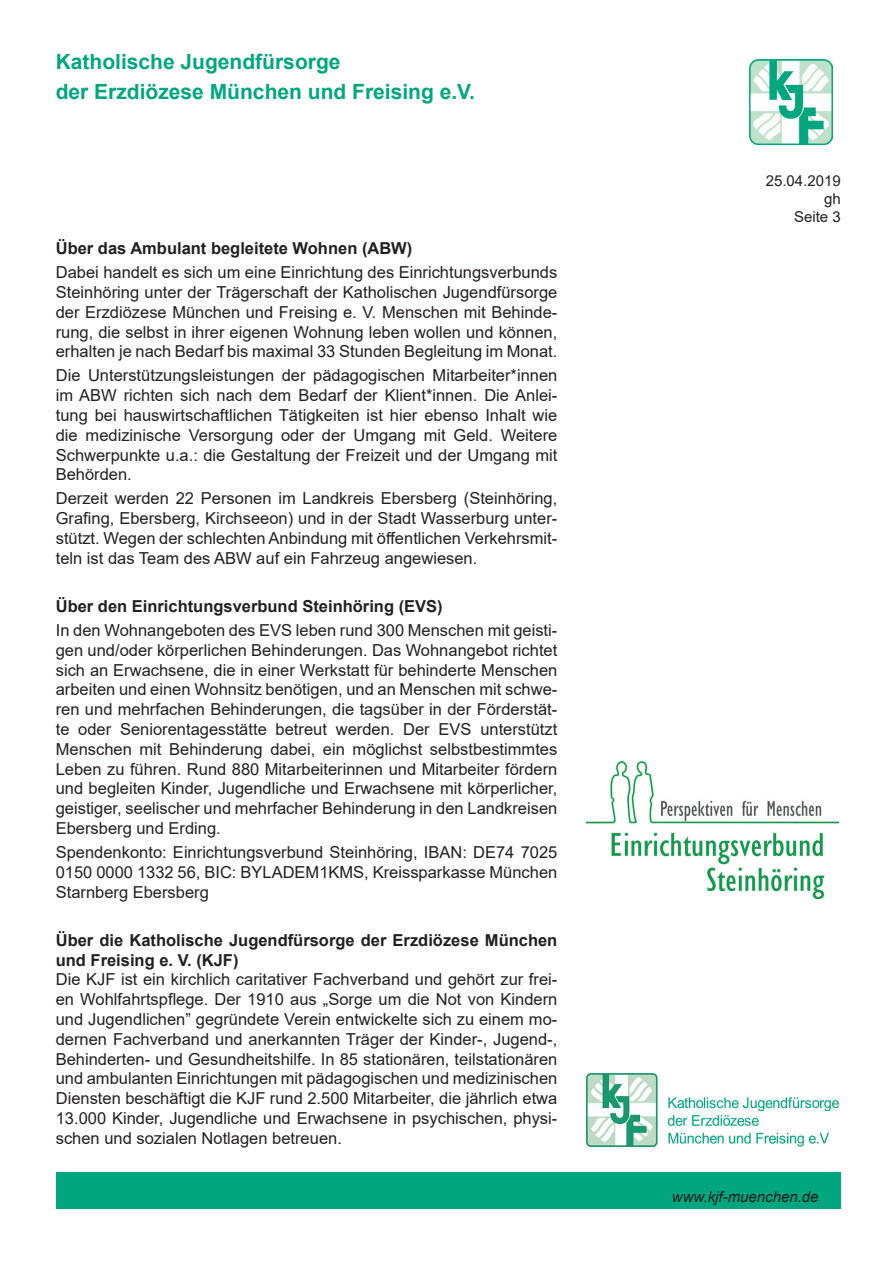
<style>
.page{position:relative;width:893px;height:1263px;background:#fff}
.page>*{position:absolute;margin:0;border:0;box-sizing:border-box;transform-origin:0 0}
.t1{font:700 21px/29.4px "Arial";color:#00a77e}
.t2{font:16.5px/19.8px "Arial";color:#231f20;text-align:justify}
.t3{font:700 16.5px/19.8px "Arial";color:#231f20}
.t4{font:italic 15px "Arial";color:#231f20}
.t5{font:15px/18px "Arial";color:#231f20;text-align:right}
</style>
<div class="page">
<img style="left:750px;top:60px;width:83px;height:84px">
<div style="left:56px;top:1172px;width:785px;height:37px;background:#00a77e"></div>
<img style="left:586px;top:1073px;width:253px;height:73px">
<img style="left:587px;top:762px;width:252px;height:137px">
<p class="t1" style="left:56px;top:47px;width:421px">Katholische Jugendfürsorge<br>der Erzdiözese München und Freising e.V.</p>
<p class="t3" style="left:56px;top:239px;width:358px">Über das Ambulant begleitete Wohnen (ABW)</p>
<p class="t2" style="left:56px;top:262px;width:503px">Dabei handelt es sich um eine Einrichtung des Einrichtungsverbunds Steinhöring unter der Trägerschaft der Katholischen Jugendfürsorge der Erzdiözese München und Freising e. V. Menschen mit Behinde&shy;rung, die selbst in ihrer eigenen Wohnung leben wollen und können, erhalten je nach Bedarf bis maximal 33 Stunden Begleitung im Monat.</p>
<p class="t2" style="left:56px;top:366px;width:503px">Die Unterstützungsleistungen der pädagogischen Mitarbeiter*innen im ABW richten sich nach dem Bedarf der Klient*innen. Die Anlei&shy;tung bei hauswirtschaftlichen Tätigkeiten ist hier ebenso Inhalt wie die medizinische Versorgung oder der Umgang mit Geld. Weitere Schwerpunkte u.a.: die Gestaltung der Freizeit und der Umgang mit Behörden.</p>
<p class="t2" style="left:56px;top:489px;width:503px">Derzeit werden 22 Personen im Landkreis Ebersberg (Steinhöring, Grafing, Ebersberg, Kirchseeon) und in der Stadt Wasserburg unter&shy;stützt. Wegen der schlechten Anbindung mit öffentlichen Verkehrsmit&shy;teln ist das Team des ABW auf ein Fahrzeug angewiesen.</p>
<p class="t3" style="left:56px;top:596px;width:388px">Über den Einrichtungsverbund Steinhöring (EVS)</p>
<p class="t2" style="left:56px;top:620px;width:503px">In den Wohnangeboten des EVS leben rund 300 Menschen mit geisti&shy;gen und/oder körperlichen Behinderungen. Das Wohnangebot richtet sich an Erwachsene, die in einer Werkstatt für behinderte Menschen arbeiten und einen Wohnsitz benötigen, und an Menschen mit schwe&shy;ren und mehrfachen Behinderungen, die tagsüber in der Förderstät&shy;te oder Seniorentagesstätte betreut werden. Der EVS unterstützt Menschen mit Behinderung dabei, ein möglichst selbstbestimmtes Leben zu führen. Rund 880 Mitarbeiterinnen und Mitarbeiter fördern und begleiten Kinder, Jugendliche und Erwachsene mit körperlicher, geistiger, seelischer und mehrfacher Behinderung in den Landkreisen Ebersberg und Erding.</p>
<p class="t2" style="left:56px;top:842px;width:503px">Spendenkonto: Einrichtungsverbund Steinhöring, IBAN: DE74 7025<br>0150 0000 1332 56, BIC: BYLADEM1KMS, Kreissparkasse München Starnberg Ebersberg</p>
<p class="t3" style="left:56px;top:930px;width:503px">Über die Katholische Jugendfürsorge der Erzdiözese München und Freising e. V. (KJF)</p>
<p class="t2" style="left:56px;top:970px;width:503px">Die KJF ist ein kirchlich caritativer Fachverband und gehört zur frei&shy;en Wohlfahrtspflege. Der 1910 aus „Sorge um die Not von Kindern und Jugendlichen” gegründete Verein entwickelte sich zu einem mo&shy;dernen Fachverband und anerkannten Träger der Kinder-, Jugend-, Behinderten- und Gesundheitshilfe. In 85 stationären, teilstationären und ambulanten Einrichtungen mit pädagogischen und medizinischen Diensten beschäftigt die KJF rund 2.500 Mitarbeiter, die jährlich etwa 13.000 Kinder, Jugendliche und Erwachsene in psychischen, physi&shy;schen und sozialen Notlagen betreuen.</p>
<p class="t5" style="left:766px;top:172px;width:77px">25.04.2019 gh<br>Seite 3</p>
<p class="t4" style="left:672px;top:1186px;width:148px">www.kjf-muenchen.de</p>
</div>
